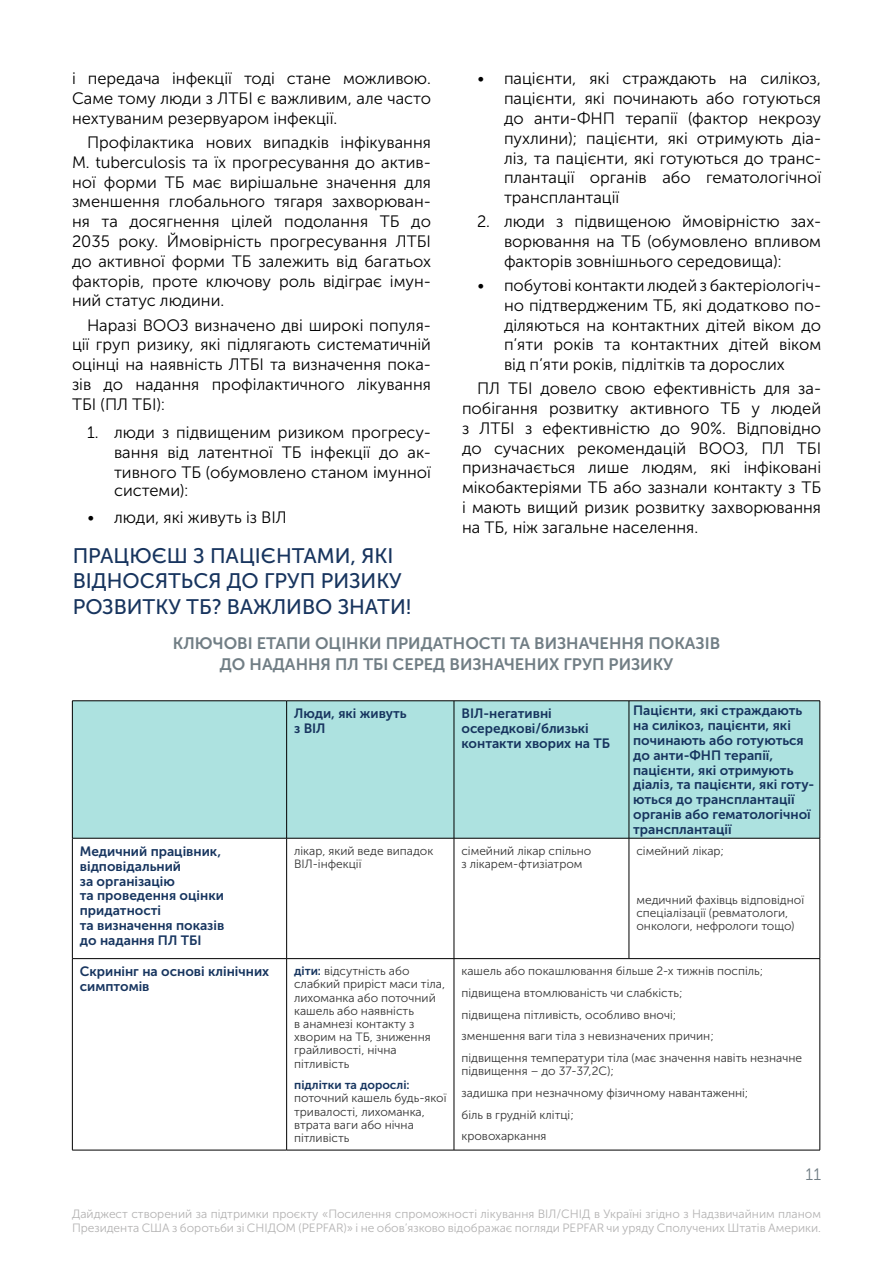
<style>
.page{position:relative;width:893px;height:1263px;background:#fff}
.page>*{position:absolute;margin:0;border:0;box-sizing:border-box;transform-origin:0 0}
.t1{font:21px/25.2px "Museo Sans Cyrl 500";color:#17345e}
.t2{font:16.5px/19.8px "Museo Sans Cyrl 300";color:#000;text-align:justify}
.t3{font:16.5px/21px "Museo Sans Cyrl 700";color:#717e85;text-align:center}
.t4{font:16.5px "Museo Sans Cyrl 300";color:#717e85}
.t5{font:13.5px/14.9px "Museo Sans Cyrl 700";color:#17355f}
.t6{font:12px/13.2px "Museo Sans Cyrl 300";color:#333}
.t7{font:12px/14.4px "Museo Sans Cyrl 300";color:#b3b2b2}
.t8{font:12px "Museo Sans Cyrl 700";color:#17355f}
.s1{font-family:"Museo Sans Cyrl 700";color:#17355f}
</style>
<div class="page">
<div style="left:73px;top:701px;width:747px;height:137px;background:#ade2e0"></div>
<hr style="left:72px;top:700px;width:215px;height:1px;background:#000">
<hr style="left:72px;top:701px;width:1px;height:137px;background:#000">
<hr style="left:287px;top:700px;width:167px;height:1px;background:#000">
<hr style="left:286px;top:701px;width:1px;height:137px;background:#000">
<hr style="left:454px;top:700px;width:175px;height:1px;background:#000">
<hr style="left:454px;top:701px;width:1px;height:137px;background:#000">
<hr style="left:629px;top:700px;width:191px;height:1px;background:#000">
<hr style="left:629px;top:701px;width:1px;height:137px;background:#000">
<hr style="left:820px;top:701px;width:1px;height:137px;background:#000">
<hr style="left:72px;top:838px;width:215px;height:1px;background:#000">
<hr style="left:72px;top:838px;width:1px;height:120px;background:#000">
<hr style="left:287px;top:838px;width:167px;height:1px;background:#000">
<hr style="left:286px;top:838px;width:1px;height:120px;background:#000">
<hr style="left:454px;top:838px;width:175px;height:1px;background:#000">
<hr style="left:454px;top:838px;width:1px;height:120px;background:#000">
<hr style="left:629px;top:838px;width:191px;height:1px;background:#000">
<hr style="left:629px;top:838px;width:1px;height:120px;background:#000">
<hr style="left:820px;top:838px;width:1px;height:120px;background:#000">
<hr style="left:72px;top:958px;width:215px;height:1px;background:#000">
<hr style="left:72px;top:959px;width:1px;height:191px;background:#000">
<hr style="left:287px;top:958px;width:167px;height:1px;background:#000">
<hr style="left:286px;top:959px;width:1px;height:191px;background:#000">
<hr style="left:454px;top:958px;width:175px;height:1px;background:#000">
<hr style="left:454px;top:959px;width:1px;height:191px;background:#000">
<hr style="left:629px;top:958px;width:191px;height:1px;background:#000">
<hr style="left:820px;top:959px;width:1px;height:191px;background:#000">
<hr style="left:72px;top:1150px;width:215px;height:1px;background:#000">
<hr style="left:287px;top:1150px;width:167px;height:1px;background:#000">
<hr style="left:454px;top:1150px;width:175px;height:1px;background:#000">
<hr style="left:629px;top:1150px;width:191px;height:1px;background:#000">
<p class="t2" style="left:72px;top:69px;width:361px">і передача інфекції тоді стане можливою.<br>Саме тому люди з ЛТБІ є важливим, але часто нехтуваним резервуаром інфекції.</p>
<p class="t2" style="left:72px;top:133px;width:360px;text-indent:15px">Профілактика нових випадків інфікування M. tuberculosis та їх прогресування до актив&shy;ної форми ТБ має вирішальне значення для зменшення глобального тягаря захворюван&shy;ня та досягнення цілей подолання ТБ до 2035 року. Ймовірність прогресування ЛТБІ до активної форми ТБ залежить від багатьох факторів, проте ключову роль відіграє імун&shy;ний статус людини.</p>
<p class="t2" style="left:72px;top:315px;width:360px;text-indent:15px">Наразі ВООЗ визначено дві широкі популя&shy;ції груп ризику, які підлягають систематичній оцінці на наявність ЛТБІ та визначення пока&shy;зів до надання профілактичного лікування ТБІ (ПЛ ТБІ):</p>
<p class="t2" style="left:114px;top:423px;width:318px;text-indent:-27px">1. люди з підвищеним ризиком прогресу&shy;вання від латентної ТБ інфекції до ак&shy;тивного ТБ (обумовлено станом імунної</p>
<p class="t2" style="left:114px;top:480px;width:76px">системи):</p>
<p class="t2" style="left:87px;top:507px;width:201px">• люди, які живуть із ВІЛ</p>
<p class="t1" style="left:73px;top:543px;width:340px">ПРАЦЮЄШ З ПАЦІЄНТАМИ, ЯКІ<br>ВІДНОСЯТЬСЯ ДО ГРУП РИЗИКУ<br>РОЗВИТКУ ТБ? ВАЖЛИВО ЗНАТИ!</p>
<p class="t2" style="left:504px;top:69px;width:319px;text-indent:-27px">• пацієнти, які страждають на силікоз, пацієнти, які починають або готуються до анти-ФНП терапії (фактор некрозу пухлини); пацієнти, які отримують діа&shy;ліз, та пацієнти, які готуються до транс&shy;плантації органів або гематологічної трансплантації</p>
<p class="t2" style="left:504px;top:212px;width:319px;text-indent:-27px">2. люди з підвищеною ймовірністю зах&shy;ворювання на ТБ (обумовлено впливом факторів зовнішнього середовища):</p>
<p class="t2" style="left:504px;top:275px;width:319px;text-indent:-27px">• побутові контакти людей з бактеріологіч&shy;но підтвердженим ТБ, які додатково по&shy;діляються на контактних дітей віком до п’яти років та контактних дітей віком від п’яти років, підлітків та дорослих</p>
<p class="t2" style="left:462px;top:379px;width:361px;text-indent:15px">ПЛ ТБІ довело свою ефективність для за&shy;побігання розвитку активного ТБ у людей з ЛТБІ з ефективністю до 90%. Відповідно до сучасних рекомендацій ВООЗ, ПЛ ТБІ призначається лише людям, які інфіковані мікобактеріями ТБ або зазнали контакту з ТБ і мають вищий ризик розвитку захворювання на ТБ, ніж загальне населення.</p>
<p class="t3" style="left:173px;top:632px;width:549px">КЛЮЧОВІ ЕТАПИ ОЦІНКИ ПРИДАТНОСТІ ТА ВИЗНАЧЕННЯ ПОКАЗІВ<br>ДО НАДАННЯ ПЛ ТБІ СЕРЕД ВИЗНАЧЕНИХ ГРУП РИЗИКУ</p>
<p class="t5" style="left:294px;top:706px;width:114px">Люди, які живуть з ВІЛ</p>
<p class="t5" style="left:461px;top:706px;width:150px">ВІЛ-негативні осередкові/близькі контакти хворих на ТБ</p>
<p class="t5" style="left:633px;top:703px;width:183px">Пацієнти, які страждають на силікоз, пацієнти, які починають або готуються до анти-ФНП терапії, пацієнти, які отримують діаліз, та пацієнти, які готу&shy;ються до трансплантації органів або гематологічної трансплантації</p>
<p class="t5" style="left:80px;top:844px;width:146px">Медичний працівник, відповідальний<br>за організацію<br>та проведення оцінки придатності<br>та визначення показів до надання ПЛ ТБІ</p>
<p class="t6" style="left:294px;top:844px;width:141px">лікар, який веде випадок<br>ВІЛ-інфекції</p>
<p class="t6" style="left:461px;top:844px;width:131px">сімейний лікар спільно з лікарем-фтизіатром</p>
<p class="t6" style="left:636px;top:844px;width:89px">сімейний лікар;</p>
<p class="t6" style="left:636px;top:893px;width:169px">медичний фахівць відповідної спеціалізації (ревматологи, онкологи, нефрологи тощо)</p>
<p class="t5" style="left:80px;top:964px;width:191px">Скринінг на основі клінічних симптомів</p>
<p class="t6" style="left:294px;top:964px;width:153px"><span class="s1">діти:</span> відсутність або слабкий приріст маси тіла, лихоманка або поточний кашель або наявність<br>в анамнезі контакту з хворим на ТБ, зниження грайливості, нічна пітливість</p>
<p class="t8" style="left:294px;top:1078px;width:117px">підлітки та дорослі:</p>
<p class="t6" style="left:294px;top:1092px;width:154px">поточний кашель будь-якої тривалості, лихоманка, втрата ваги або нічна пітливість</p>
<p class="t6" style="left:461px;top:960px;width:342px;line-height:21.8px">кашель або покашлювання більше 2-х тижнів поспіль; підвищена втомлюваність чи слабкість;<br>підвищена пітливість, особливо вночі;<br>зменшення ваги тіла з невизначених причин;<br>підвищення температури тіла (має значення навіть незначне</p>
<p class="t6" style="left:461px;top:1060px;width:288px;line-height:21.8px">підвищення – до 37-37,2С);<br>задишка при незначному фізичному навантаженні; біль в грудній клітці;<br>кровохаркання</p>
<p class="t4" style="left:806px;top:1165px;width:17px">11</p>
<p class="t7" style="left:72px;top:1207px;width:750px">Дайджест створений за підтримки проєкту «Посилення спроможності лікування ВІЛ/СНІД в Україні згідно з Надзвичайним планом<br>Президента США з боротьби зі СНІДОМ (PEPFAR)» і не обов’язково відображає погляди PEPFAR чи уряду Сполучених Штатів Америки.</p>
</div>
